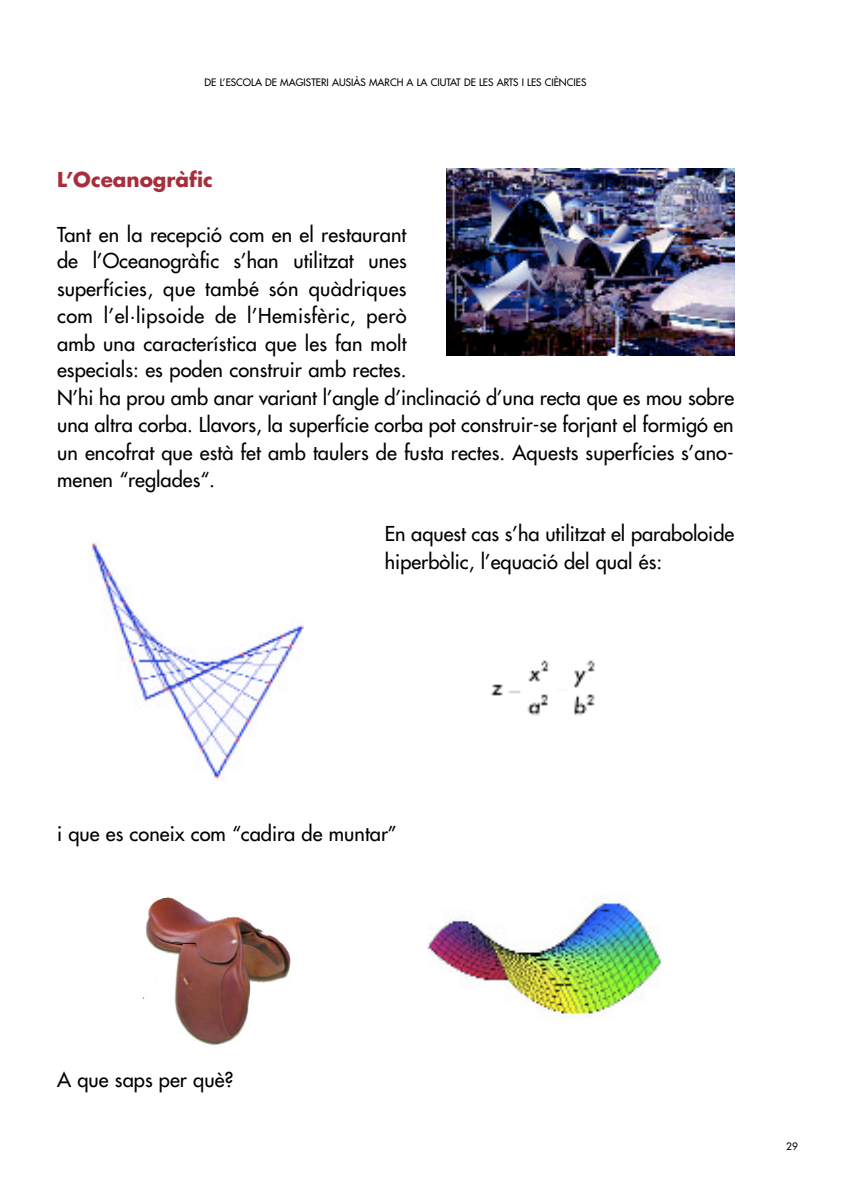
<style>
.page{position:relative;width:851px;height:1191px;background:#fff}
.page>*{position:absolute;margin:0;border:0;box-sizing:border-box;transform-origin:0 0}
.t1{font:20px/27.2px "Futura";color:#000}
.t2{font:700 20px "Futura";color:#a72e3b}
.t3{font:10px "Futura";color:#000}
</style>
<div class="page">
<img style="left:446px;top:168px;width:288px;height:188px">
<img style="left:91px;top:543px;width:213px;height:236px">
<img style="left:490px;top:660px;width:105px;height:56px">
<img style="left:143px;top:897px;width:148px;height:148px">
<img style="left:427px;top:896px;width:234px;height:123px">
<p class="t3" style="left:204px;top:78px;width:383px">DE L’ESCOLA DE MAGISTERI AUSIÀS MARCH A LA CIUTAT DE LES ARTS I LES CIÈNCIES</p>
<p class="t2" style="left:57px;top:171px;width:157px">L’Oceanogràfic</p>
<p class="t1" style="left:57px;top:222px;width:678px">Tant en la recepció com en el restaurant<br>de l’Oceanogràfic s’han utilitzat unes<br>superfícies, que també són quàdriques<br>com l’el·lipsoide de l’Hemisfèric, però<br>amb una característica que les fan molt<br>especials: es poden construir amb rectes.<br>N’hi ha prou amb anar variant l’angle d’inclinació d’una recta que es mou sobre una altra corba. Llavors, la superfície corba pot construir-se forjant el formigó en un encofrat que està fet amb taulers de fusta rectes. Aquests superfícies s’ano&shy;menen “reglades“.</p>
<p class="t1" style="left:384px;top:521px;width:351px">En aquest cas s’ha utilitzat el paraboloide hiperbòlic, l’equació del qual és:</p>
<p class="t1" style="left:57px;top:821px;width:341px">i que es coneix com “cadira de muntar”</p>
<p class="t1" style="left:57px;top:1067px;width:178px">A que saps per què?</p>
<p class="t3" style="left:786px;top:1141px;width:13px">29</p>
</div>
